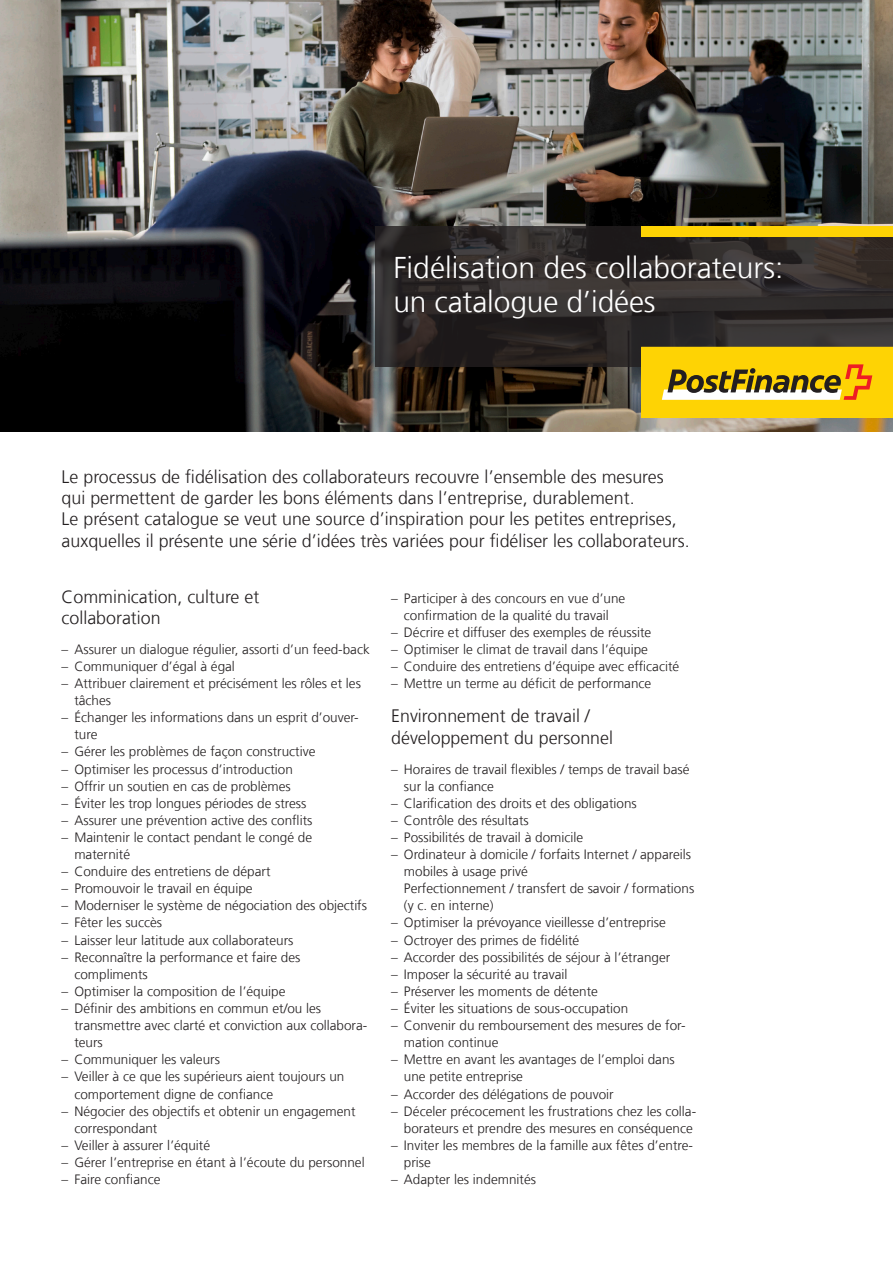
<style>
.page{position:relative;width:893px;height:1263px;background:#fff}
.page>*{position:absolute;margin:0;border:0;box-sizing:border-box;transform-origin:0 0}
._01_Titel{font:300 30px "Frutiger LT Com";color:#fff}
._03_Leadtext{font:300 18px/21.3px "Frutiger LT Com";color:#231f20}
._04_Untertitel_letzt{font:300 18px/21.3px "Frutiger LT Com";color:#231f20}
.t1{font:300 13.5px/17.1px "Frutiger LT Com";color:#231f20}
</style>
<div class="page">
<img style="left:0;top:0;width:893px;height:432px">
<svg style="left:375px;top:226px;width:518px;height:141px;background:#302b29"></svg>
<div style="left:641px;top:226px;width:252px;height:10px;background:#fed304"></div>
<svg style="left:641px;top:347px;width:252px;height:71px;background:#e7c11c"></svg>
<p class="_01_Titel" style="left:393px;top:250px;width:392px">Fidélisation des collaborateurs:</p>
<p class="_01_Titel" style="left:393px;top:284px;width:264px">un catalogue d’idées</p>
<p class="_03_Leadtext" style="left:62px;top:466px;width:630px">Le processus de fidélisation des collaborateurs recouvre l’ensemble des mesures qui permettent de garder les bons éléments dans l’entreprise, durablement.<br>Le présent catalogue se veut une source d’inspiration pour les petites entreprises, auxquelles il présente une série d’idées très variées pour fidéliser les collaborateurs.</p>
<p class="_04_Untertitel_letzt" style="left:62px;top:586px;width:199px">Comminication, culture et collaboration</p>
<p class="t1" style="left:62px;top:641px;width:310px">– Assurer un dialogue régulier, assorti d’un feed-back</p>
<p class="t1" style="left:62px;top:658px;width:175px">– Communiquer d’égal à égal</p>
<p class="t1" style="left:74px;top:675px;width:288px;text-indent:-13px">– Attribuer clairement et précisément les rôles et les tâches</p>
<p class="t1" style="left:74px;top:709px;width:286px;text-indent:-13px">– Échanger les informations dans un esprit d’ouver&shy;ture</p>
<p class="t1" style="left:62px;top:743px;width:255px">– Gérer les problèmes de façon constructive</p>
<p class="t1" style="left:62px;top:760px;width:233px">– Optimiser les processus d’introduction</p>
<p class="t1" style="left:62px;top:777px;width:231px">– Offrir un soutien en cas de problèmes</p>
<p class="t1" style="left:62px;top:795px;width:246px">– Éviter les trop longues périodes de stress</p>
<p class="t1" style="left:62px;top:812px;width:252px">– Assurer une prévention active des conflits</p>
<p class="t1" style="left:74px;top:829px;width:239px;text-indent:-13px">– Maintenir le contact pendant le congé de maternité</p>
<p class="t1" style="left:62px;top:863px;width:210px">– Conduire des entretiens de départ</p>
<p class="t1" style="left:62px;top:880px;width:193px">– Promouvoir le travail en équipe</p>
<p class="t1" style="left:62px;top:897px;width:307px">– Moderniser le système de négociation des objectifs</p>
<p class="t1" style="left:62px;top:914px;width:102px">– Fêter les succès</p>
<p class="t1" style="left:62px;top:931px;width:233px">– Laisser leur latitude aux collaborateurs</p>
<p class="t1" style="left:74px;top:948px;width:228px;text-indent:-13px">– Reconnaître la performance et faire des compliments</p>
<p class="t1" style="left:62px;top:983px;width:225px">– Optimiser la composition de l’équipe</p>
<p class="t1" style="left:74px;top:1000px;width:294px;text-indent:-13px">– Définir des ambitions en commun et/ou les transmettre avec clarté et conviction aux collabora&shy;teurs</p>
<p class="t1" style="left:62px;top:1051px;width:160px">– Communiquer les valeurs</p>
<p class="t1" style="left:74px;top:1068px;width:272px;text-indent:-13px">– Veiller à ce que les supérieurs aient toujours un comportement digne de confiance</p>
<p class="t1" style="left:74px;top:1102px;width:283px;text-indent:-13px">– Négocier des objectifs et obtenir un engagement correspondant</p>
<p class="t1" style="left:62px;top:1137px;width:150px">– Veiller à assurer l’équité</p>
<p class="t1" style="left:62px;top:1154px;width:305px">– Gérer l’entreprise en étant à l’écoute du personnel</p>
<p class="t1" style="left:62px;top:1171px;width:100px">– Faire confiance</p>
<p class="t1" style="left:391px;top:589px;width:236px;text-align:center">– Participer à des concours en vue d’une confirmation de la qualité du travail</p>
<p class="t1" style="left:391px;top:624px;width:262px">– Décrire et diffuser des exemples de réussite</p>
<p class="t1" style="left:391px;top:641px;width:258px">– Optimiser le climat de travail dans l’équipe</p>
<p class="t1" style="left:391px;top:658px;width:290px">– Conduire des entretiens d’équipe avec efficacité</p>
<p class="t1" style="left:391px;top:675px;width:262px">– Mettre un terme au déficit de performance</p>
<p class="_04_Untertitel_letzt" style="left:391px;top:705px;width:223px">Environnement de travail / développement du personnel</p>
<p class="t1" style="left:404px;top:760px;width:287px;text-indent:-13px">– Horaires de travail flexibles / temps de travail basé sur la confiance</p>
<p class="t1" style="left:391px;top:795px;width:247px">– Clarification des droits et des obligations</p>
<p class="t1" style="left:391px;top:812px;width:139px">– Contrôle des résultats</p>
<p class="t1" style="left:391px;top:829px;width:193px">– Possibilités de travail à domicile</p>
<p class="t1" style="left:404px;top:846px;width:292px;text-indent:-13px">– Ordinateur à domicile / forfaits Internet / appareils mobiles à usage privé<br>Perfectionnement / transfert de savoir / formations (y c. en interne)</p>
<p class="t1" style="left:391px;top:914px;width:276px">– Optimiser la prévoyance vieillesse d’entreprise</p>
<p class="t1" style="left:391px;top:931px;width:190px">– Octroyer des primes de fidélité</p>
<p class="t1" style="left:391px;top:948px;width:281px">– Accorder des possibilités de séjour à l’étranger</p>
<p class="t1" style="left:391px;top:966px;width:178px">– Imposer la sécurité au travail</p>
<p class="t1" style="left:391px;top:983px;width:208px">– Préserver les moments de détente</p>
<p class="t1" style="left:391px;top:1000px;width:239px">– Éviter les situations de sous-occupation</p>
<p class="t1" style="left:404px;top:1017px;width:283px;text-indent:-13px">– Convenir du remboursement des mesures de for&shy;mation continue</p>
<p class="t1" style="left:404px;top:1051px;width:272px;text-indent:-13px">– Mettre en avant les avantages de l’emploi dans une petite entreprise</p>
<p class="t1" style="left:391px;top:1085px;width:224px">– Accorder des délégations de pouvoir</p>
<p class="t1" style="left:391px;top:1102px;width:306px;text-align:right">– Déceler précocement les frustrations chez les colla&shy;borateurs et prendre des mesures en conséquence</p>
<p class="t1" style="left:404px;top:1137px;width:290px;text-indent:-13px">– Inviter les membres de la famille aux fêtes d’entre&shy;prise</p>
<p class="t1" style="left:391px;top:1171px;width:146px">– Adapter les indemnités</p>
</div>
